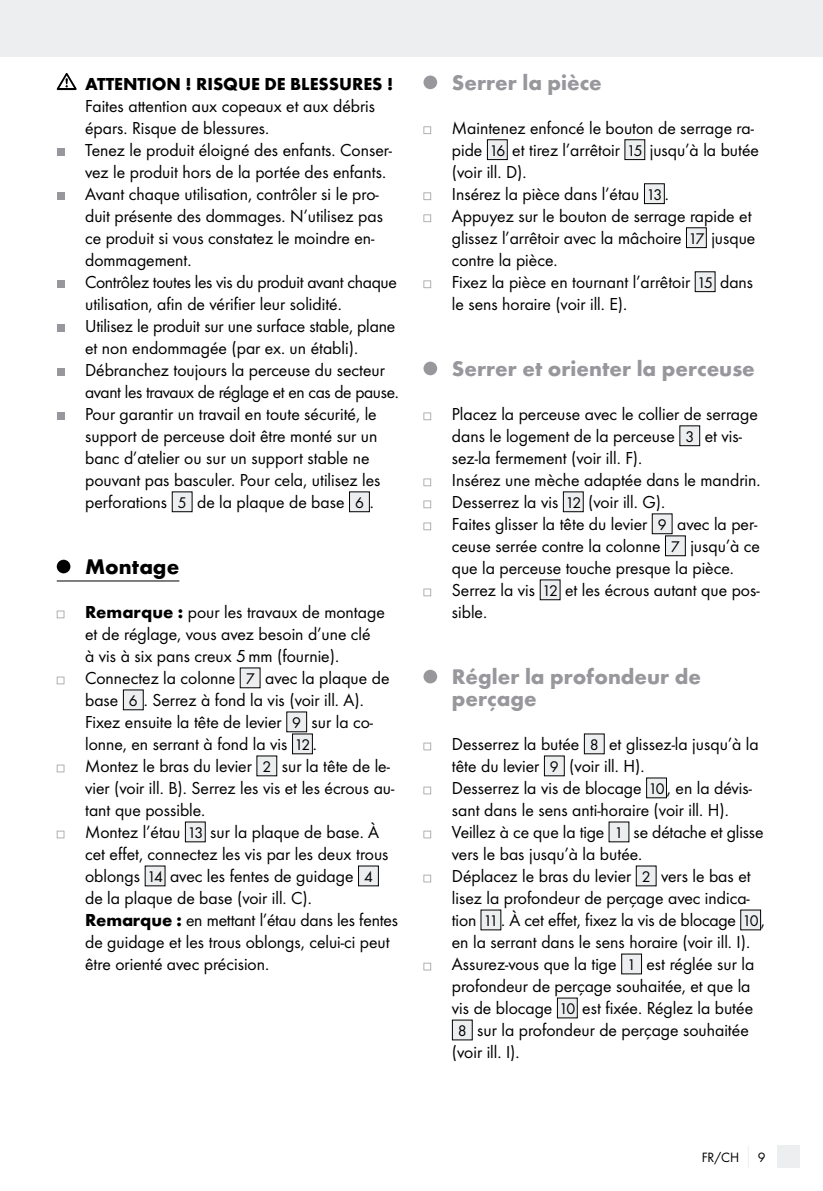
<style>
.page{position:relative;width:823px;height:1191px;background:#fff}
.page>*{position:absolute;margin:0;border:0;box-sizing:border-box;transform-origin:0 0}
.t1{font:700 22px/22px "Futura";color:#97979c}
.t2{font:700 22px "Futura";color:#000}
.t3{font:18px/22px "Futura Boo";color:#000}
.t4{font:700 18px "Futura";color:#000}
.t5{font:14px "Futura Boo";color:#000}
.s1{font-size:16px}
.s2{font-family:"Futura";font-weight:700}
</style>
<div class="page">
<div style="left:0;top:0;width:822px;height:57px;background:#eceeef"></div>
<div style="left:776px;top:1145px;width:23px;height:23px;background:#eceeef"></div>
<hr style="left:57px;top:580px;width:122px;height:1px;background:#000">
<svg style="left:57px;top:73px;width:20px;height:17px"></svg>
<div style="left:57px;top:148px;width:7px;height:8px;background:#97979c"></div>
<div style="left:57px;top:192px;width:7px;height:8px;background:#97979c"></div>
<div style="left:57px;top:280px;width:7px;height:8px;background:#97979c"></div>
<div style="left:57px;top:324px;width:7px;height:8px;background:#97979c"></div>
<div style="left:57px;top:368px;width:7px;height:8px;background:#97979c"></div>
<div style="left:57px;top:412px;width:7px;height:8px;background:#97979c"></div>
<div style="left:172px;top:492px;width:20px;height:20px;background:#eceeef"></div>
<div style="left:349px;top:492px;width:20px;height:20px;background:#eceeef"></div>
<div style="left:349px;top:491px;width:20px;height:21px;border:1px solid #000"></div>
<div style="left:57px;top:560px;width:13px;height:13px;background:#000;border-radius:50%"></div>
<svg style="left:57px;top:610px;width:7px;height:8px"></svg>
<svg style="left:57px;top:676px;width:7px;height:8px"></svg>
<div style="left:240px;top:668px;width:20px;height:20px;background:#eceeef"></div>
<div style="left:123px;top:690px;width:20px;height:20px;background:#eceeef"></div>
<div style="left:123px;top:689px;width:21px;height:21px;border:1px solid #000"></div>
<div style="left:286px;top:712px;width:20px;height:20px;background:#eceeef"></div>
<div style="left:292px;top:734px;width:20px;height:20px;background:#eceeef"></div>
<div style="left:292px;top:733px;width:21px;height:21px;border:1px solid #000"></div>
<svg style="left:57px;top:764px;width:7px;height:8px"></svg>
<div style="left:257px;top:756px;width:19px;height:20px;background:#eceeef"></div>
<svg style="left:57px;top:830px;width:7px;height:8px"></svg>
<div style="left:185px;top:822px;width:20px;height:20px;background:#eceeef"></div>
<div style="left:185px;top:821px;width:21px;height:21px;border:1px solid #000"></div>
<div style="left:145px;top:866px;width:20px;height:20px;background:#eceeef"></div>
<div style="left:358px;top:866px;width:20px;height:20px;background:#eceeef"></div>
<div style="left:423px;top:76px;width:14px;height:13px;background:#97979c;border-radius:50%"></div>
<svg style="left:423px;top:126px;width:8px;height:8px"></svg>
<div style="left:487px;top:140px;width:20px;height:20px;background:#eceeef"></div>
<div style="left:486px;top:139px;width:21px;height:21px;border:1px solid #000"></div>
<div style="left:624px;top:140px;width:20px;height:20px;background:#eceeef"></div>
<div style="left:624px;top:139px;width:21px;height:21px;border:1px solid #000"></div>
<svg style="left:423px;top:192px;width:8px;height:8px"></svg>
<div style="left:644px;top:184px;width:20px;height:20px;background:#eceeef"></div>
<div style="left:643px;top:183px;width:21px;height:21px;border:1px solid #000"></div>
<svg style="left:423px;top:214px;width:8px;height:8px"></svg>
<div style="left:686px;top:228px;width:20px;height:20px;background:#eceeef"></div>
<div style="left:685px;top:227px;width:21px;height:21px;border:1px solid #000"></div>
<svg style="left:423px;top:280px;width:8px;height:8px"></svg>
<div style="left:694px;top:272px;width:20px;height:20px;background:#eceeef"></div>
<div style="left:423px;top:362px;width:14px;height:13px;background:#97979c;border-radius:50%"></div>
<svg style="left:423px;top:412px;width:8px;height:8px"></svg>
<div style="left:679px;top:426px;width:20px;height:20px;background:#eceeef"></div>
<svg style="left:423px;top:478px;width:8px;height:8px"></svg>
<svg style="left:423px;top:500px;width:8px;height:8px"></svg>
<div style="left:563px;top:492px;width:20px;height:20px;background:#eceeef"></div>
<div style="left:562px;top:491px;width:21px;height:21px;border:1px solid #000"></div>
<svg style="left:423px;top:522px;width:8px;height:8px"></svg>
<div style="left:652px;top:514px;width:19px;height:20px;background:#eceeef"></div>
<div style="left:651px;top:513px;width:21px;height:21px;border:1px solid #000"></div>
<div style="left:665px;top:536px;width:20px;height:20px;background:#eceeef"></div>
<div style="left:664px;top:535px;width:21px;height:21px;border:1px solid #000"></div>
<svg style="left:423px;top:588px;width:8px;height:8px"></svg>
<div style="left:540px;top:580px;width:19px;height:20px;background:#eceeef"></div>
<div style="left:423px;top:670px;width:14px;height:13px;background:#97979c;border-radius:50%"></div>
<svg style="left:423px;top:742px;width:8px;height:8px"></svg>
<div style="left:584px;top:734px;width:20px;height:20px;background:#eceeef"></div>
<div style="left:544px;top:756px;width:20px;height:20px;background:#eceeef"></div>
<svg style="left:423px;top:786px;width:8px;height:8px"></svg>
<div style="left:646px;top:778px;width:20px;height:20px;background:#eceeef"></div>
<svg style="left:423px;top:830px;width:8px;height:8px"></svg>
<div style="left:608px;top:822px;width:20px;height:20px;background:#eceeef"></div>
<svg style="left:423px;top:874px;width:8px;height:8px"></svg>
<div style="left:636px;top:866px;width:19px;height:20px;background:#eceeef"></div>
<div style="left:480px;top:910px;width:20px;height:20px;background:#eceeef"></div>
<div style="left:740px;top:910px;width:20px;height:20px;background:#eceeef"></div>
<svg style="left:423px;top:962px;width:8px;height:8px"></svg>
<div style="left:621px;top:954px;width:20px;height:20px;background:#eceeef"></div>
<div style="left:557px;top:998px;width:20px;height:20px;background:#eceeef"></div>
<div style="left:452px;top:1020px;width:20px;height:20px;background:#eceeef"></div>
<p class="t4" style="left:85px;top:73px;width:309px">ATTENTION ! RISQUE DE BLESSURES !</p>
<p class="t3" style="left:85px;top:95px;width:315px">Faites attention aux copeaux et aux débris épars. Risque de blessures.<br>Tenez le produit éloigné des enfants. Conser&shy;vez le produit hors de la portée des enfants.<br>Avant chaque utilisation, contrôler si le pro&shy;duit présente des dommages. N’utilisez pas ce produit si vous constatez le moindre en&shy;dommagement.<br>Contrôlez toutes les vis du produit avant chaque utilisation, afin de vérifier leur solidité.<br>Utilisez le produit sur une surface stable, plane et non endommagée (par ex. un établi).<br>Débranchez toujours la perceuse du secteur avant les travaux de réglage et en cas de pause.<br>Pour garantir un travail en toute sécurité, le support de perceuse doit être monté sur un banc d’atelier ou sur un support stable ne pouvant pas basculer. Pour cela, utilisez les perforations <span class="s1">5</span> de la plaque de base <span class="s1">6</span> .</p>
<p class="t2" style="left:85px;top:553px;width:96px">Montage</p>
<p class="t3" style="left:85px;top:601px;width:314px"><span class="s2">Remarque :</span> pour les travaux de montage et de réglage, vous avez besoin d’une clé<br>à vis à six pans creux 5mm (fournie).<br>Connectez la colonne <span class="s1">7</span> avec la plaque de base <span class="s1">6</span> . Serrez à fond la vis (voir ill. A).<br>Fixez ensuite la tête de levier <span class="s1">9</span> sur la co&shy;lonne, en serrant à fond la vis <span class="s1">12</span> .<br>Montez le bras du levier <span class="s1">2</span> sur la tête de le&shy;vier (voir ill. B). Serrez les vis et les écrous au&shy;tant que possible.<br>Montez l’étau <span class="s1">13</span> sur la plaque de base. À cet effet, connectez les vis par les deux trous oblongs <span class="s1">14</span> avec les fentes de guidage <span class="s1">4<br></span>de la plaque de base (voir ill. C).<br><span class="s2">Remarque :</span> en mettant l’étau dans les fentes de guidage et les trous oblongs, celui-ci peut être orienté avec précision.</p>
<p class="t1" style="left:451px;top:71px;width:151px">Serrer la pièce</p>
<p class="t3" style="left:451px;top:117px;width:308px">Maintenez enfoncé le bouton de serrage ra&shy;pide <span class="s1">16</span> et tirez l’arrêtoir <span class="s1">15</span> jusqu’à la butée (voir ill. D).<br>Insérez la pièce dans l’étau <span class="s1">13</span> .<br>Appuyez sur le bouton de serrage rapide et glissez l’arrêtoir avec la mâchoire <span class="s1">17</span> jusque contre la pièce.<br>Fixez la pièce en tournant l’arrêtoir <span class="s1">15</span> dans le sens horaire (voir ill. E).</p>
<p class="t1" style="left:451px;top:357px;width:304px">Serrer et orienter la perceuse</p>
<p class="t3" style="left:451px;top:403px;width:310px">Placez la perceuse avec le collier de serrage dans le logement de la perceuse <span class="s1">3</span> et vis&shy;sez-la fermement (voir ill. F).<br>Insérez une mèche adaptée dans le mandrin.<br>Desserrez la vis <span class="s1">12</span> (voir ill. G).<br>Faites glisser la tête du levier <span class="s1">9</span> avec la per&shy;ceuse serrée contre la colonne <span class="s1">7</span> jusqu’à ce que la perceuse touche presque la pièce.<br>Serrez la vis <span class="s1">12</span> et les écrous autant que pos&shy;sible.</p>
<p class="t1" style="left:451px;top:665px;width:250px">Régler la profondeur de perçage</p>
<p class="t3" style="left:451px;top:733px;width:308px">Desserrez la butée <span class="s1">8</span> et glissez-la jusqu’à la</p>
<p class="t3" style="left:451px;top:755px;width:194px">tête du levier <span class="s1">9</span> (voir ill. H).</p>
<p class="t3" style="left:451px;top:777px;width:301px">Desserrez la vis de blocage <span class="s1">10</span> , en la dévis-</p>
<p class="t3" style="left:451px;top:799px;width:278px">sant dans le sens anti-horaire (voir ill. H).</p>
<p class="t3" style="left:451px;top:821px;width:313px">Veillez à ce que la tige <span class="s1">1</span> se détache et glisse</p>
<p class="t3" style="left:451px;top:843px;width:192px">vers le bas jusqu’à la butée.</p>
<p class="t3" style="left:451px;top:865px;width:300px">Déplacez le bras du levier <span class="s1">2</span> vers le bas et</p>
<p class="t3" style="left:451px;top:887px;width:299px">lisez la profondeur de perçage avec indica-</p>
<p class="t3" style="left:451px;top:909px;width:314px">tion <span class="s1">11</span> . À cet effet, fixez la vis de blocage <span class="s1">10</span>,</p>
<p class="t3" style="left:451px;top:931px;width:299px">en la serrant dans le sens horaire (voir ill. I).</p>
<p class="t3" style="left:451px;top:953px;width:304px">Assurez-vous que la tige <span class="s1">1</span> est réglée sur la</p>
<p class="t3" style="left:451px;top:975px;width:300px">profondeur de perçage souhaitée, et que la</p>
<p class="t3" style="left:451px;top:997px;width:302px">vis de blocage <span class="s1">10</span> est fixée. Réglez la butée</p>
<p class="t3" style="left:457px;top:1019px;width:292px"><span class="s1">8</span> sur la profondeur de perçage souhaitée</p>
<p class="t3" style="left:451px;top:1041px;width:69px">(voir ill. I).</p>
<p class="t5" style="left:701px;top:1149px;width:39px">FR/CH</p>
<p class="t5" style="left:757px;top:1149px;width:9px">9</p>
</div>
